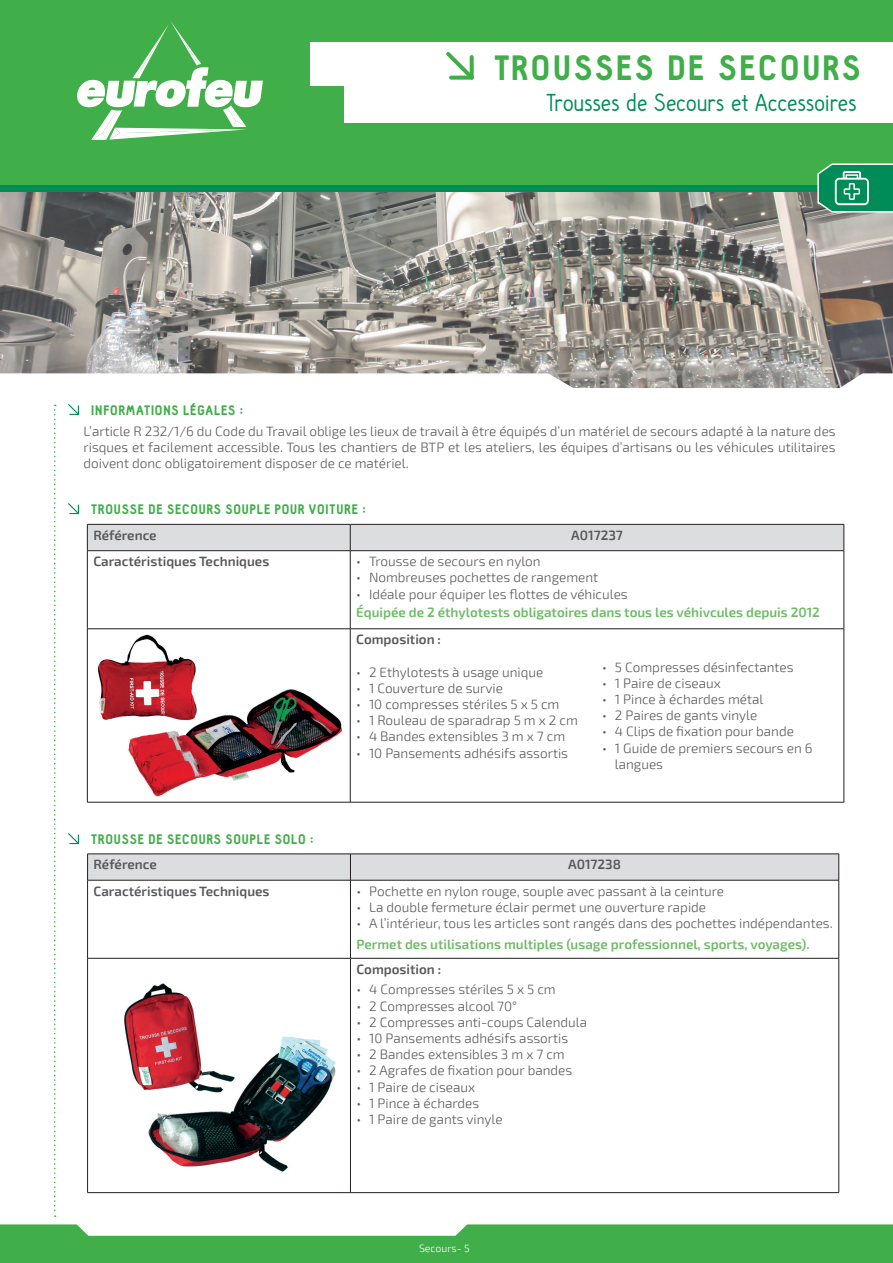
<style>
.page{position:relative;width:893px;height:1263px;background:#fff}
.page>*{position:absolute;margin:0;border:0;box-sizing:border-box;transform-origin:0 0}
.t1{font:900 34.5px "Hallosans";letter-spacing:.08em;color:#40ae49}
.t2{font:25.5px "Hallo Sans";letter-spacing:-.005em;color:#008c58}
.t3{font:300 13.5px/16.2px "Exo 2";color:#57585a;text-align:justify}
.t4{font:600 13.5px "Exo 2";color:#6eba66}
.t5{font:600 13.5px "Exo 2";color:#57585a}
.t6{font:900 13.5px "Hallosans";letter-spacing:.06em;color:#40ae49}
.t7{font:300 10.5px "Exo 2";color:#fff}
</style>
<div class="page">
<svg style="left:0;top:1224px;width:893px;height:39px;background:#59b861"></svg>
<img style="left:0;top:191px;width:893px;height:197px">
<div style="left:0;top:0;width:893px;height:188px;background:#40ae49"></div>
<div style="left:0;top:185px;width:893px;height:6px;background:#008c58"></div>
<div style="left:311px;top:43px;width:582px;height:43px;background:#fff"></div>
<div style="left:345px;top:74px;width:548px;height:48px;background:#fff"></div>
<svg style="left:446px;top:52px;width:28px;height:28px"></svg>
<svg style="left:54px;top:405px;width:2px;height:812px"></svg>
<svg style="left:816px;top:163px;width:77px;height:51px;background:#329f74"></svg>
<svg style="left:68px;top:404px;width:11px;height:11px"></svg>
<svg style="left:87px;top:854px;width:752px;height:26px;background:#d6d7d9"></svg>
<hr style="left:87px;top:880px;width:263px;height:1px;background:#231f20">
<hr style="left:87px;top:880px;width:1px;height:78px;background:#231f20">
<hr style="left:350px;top:880px;width:489px;height:1px;background:#231f20">
<hr style="left:350px;top:880px;width:1px;height:78px;background:#231f20">
<hr style="left:838px;top:880px;width:1px;height:78px;background:#231f20">
<hr style="left:87px;top:958px;width:263px;height:1px;background:#231f20">
<hr style="left:87px;top:958px;width:1px;height:234px;background:#231f20">
<hr style="left:350px;top:958px;width:489px;height:1px;background:#231f20">
<hr style="left:350px;top:958px;width:1px;height:234px;background:#231f20">
<hr style="left:838px;top:958px;width:1px;height:234px;background:#231f20">
<hr style="left:87px;top:1192px;width:263px;height:1px;background:#231f20">
<hr style="left:350px;top:1192px;width:489px;height:1px;background:#231f20">
<svg style="left:68px;top:833px;width:11px;height:12px"></svg>
<img style="left:124px;top:983px;width:212px;height:189px">
<svg style="left:68px;top:503px;width:11px;height:12px"></svg>
<div style="left:87px;top:524px;width:758px;height:27px;background:#dcdddf"></div>
<hr style="left:87px;top:550px;width:263px;height:1px;background:#231f20">
<hr style="left:87px;top:551px;width:1px;height:78px;background:#231f20">
<hr style="left:350px;top:550px;width:494px;height:1px;background:#231f20">
<hr style="left:350px;top:551px;width:1px;height:78px;background:#231f20">
<hr style="left:844px;top:551px;width:1px;height:78px;background:#231f20">
<hr style="left:87px;top:628px;width:263px;height:1px;background:#231f20">
<hr style="left:87px;top:629px;width:1px;height:173px;background:#231f20">
<hr style="left:350px;top:628px;width:494px;height:1px;background:#231f20">
<hr style="left:350px;top:629px;width:1px;height:173px;background:#231f20">
<hr style="left:844px;top:629px;width:1px;height:173px;background:#231f20">
<hr style="left:87px;top:802px;width:263px;height:1px;background:#231f20">
<hr style="left:350px;top:802px;width:494px;height:1px;background:#231f20">
<img style="left:97px;top:634px;width:245px;height:162px">
<svg style="left:77px;top:21px;width:186px;height:119px"></svg>
<h1 class="t1" style="left:494px;top:49px;width:368px">TROUSSES DE SECOURS</h1>
<h2 class="t2" style="left:546px;top:89px;width:312px">Trousses de Secours et Accessoires</h2>
<p class="t6" style="left:91px;top:403px;width:154px">INFORMATIONS LÉGALES :</p>
<p class="t3" style="left:84px;top:423px;width:754px">L’article R 232/1/6 du Code du Travail oblige les lieux de travail à être équipés d’un matériel de secours adapté à la nature des risques et facilement accessible. Tous les chantiers de BTP et les ateliers, les équipes d’artisans ou les véhicules utilitaires doivent donc obligatoirement disposer de ce matériel.</p>
<p class="t6" style="left:91px;top:502px;width:276px">TROUSSE DE SECOURS SOUPLE POUR VOITURE :</p>
<p class="t5" style="left:93px;top:527px;width:65px">Référence</p>
<p class="t5" style="left:571px;top:527px;width:53px">A017237</p>
<p class="t5" style="left:93px;top:553px;width:177px">Caractéristiques Techniques</p>
<p class="t3" style="left:356px;top:554px;width:186px">• Trousse de secours en nylon</p>
<p class="t3" style="left:356px;top:570px;width:243px">• Nombreuses pochettes de rangement</p>
<p class="t3" style="left:356px;top:586px;width:273px">• Idéale pour équiper les flottes de véhicules</p>
<p class="t4" style="left:356px;top:604px;width:465px">Équipée de 2 éthylotests obligatoires dans tous les véhivcules depuis 2012</p>
<p class="t5" style="left:356px;top:631px;width:86px">Composition :</p>
<p class="t3" style="left:356px;top:664px;width:189px">• 2 Ethylotests à usage unique</p>
<p class="t3" style="left:356px;top:680px;width:148px">• 1 Couverture de survie</p>
<p class="t3" style="left:356px;top:696px;width:205px">• 10 compresses stériles 5 x 5 cm</p>
<p class="t3" style="left:356px;top:713px;width:223px">• 1 Rouleau de sparadrap 5 m x 2 cm</p>
<p class="t3" style="left:356px;top:729px;width:210px">• 4 Bandes extensibles 3 m x 7 cm</p>
<p class="t3" style="left:356px;top:745px;width:213px">• 10 Pansements adhésifs assortis</p>
<p class="t3" style="left:602px;top:659px;width:193px">• 5 Compresses désinfectantes</p>
<p class="t3" style="left:602px;top:675px;width:120px">• 1 Paire de ciseaux</p>
<p class="t3" style="left:602px;top:691px;width:163px">• 1 Pince à échardes métal</p>
<p class="t3" style="left:602px;top:707px;width:157px">• 2 Paires de gants vinyle</p>
<p class="t3" style="left:602px;top:724px;width:193px">• 4 Clips de fixation pour bande</p>
<p class="t3" style="left:615px;top:740px;width:199px;text-indent:-13px">• 1 Guide de premiers secours en 6 langues</p>
<p class="t6" style="left:91px;top:832px;width:224px">TROUSSE DE SECOURS SOUPLE SOLO :</p>
<p class="t5" style="left:94px;top:856px;width:65px">Référence</p>
<p class="t5" style="left:568px;top:856px;width:55px">A017238</p>
<p class="t5" style="left:94px;top:883px;width:177px">Caractéristiques Techniques</p>
<p class="t3" style="left:356px;top:883px;width:369px">• Pochette en nylon rouge, souple avec passant à la ceinture</p>
<p class="t3" style="left:356px;top:899px;width:351px">• La double fermeture éclair permet une ouverture rapide</p>
<p class="t3" style="left:356px;top:915px;width:478px">• A l’intérieur, tous les articles sont rangés dans des pochettes indépendantes.</p>
<p class="t4" style="left:356px;top:936px;width:455px">Permet des utilisations multiples (usage professionnel, sports, voyages).</p>
<p class="t5" style="left:356px;top:961px;width:86px">Composition :</p>
<p class="t3" style="left:356px;top:982px;width:201px">• 4 Compresses stériles 5 x 5 cm</p>
<p class="t3" style="left:356px;top:998px;width:162px">• 2 Compresses alcool 70°</p>
<p class="t3" style="left:356px;top:1014px;width:232px">• 2 Compresses anti-coups Calendula</p>
<p class="t3" style="left:356px;top:1030px;width:213px">• 10 Pansements adhésifs assortis</p>
<p class="t3" style="left:356px;top:1047px;width:210px">• 2 Bandes extensibles 3 m x 7 cm</p>
<p class="t3" style="left:356px;top:1063px;width:217px">• 2 Agrafes de fixation pour bandes</p>
<p class="t3" style="left:356px;top:1079px;width:120px">• 1 Paire de ciseaux</p>
<p class="t3" style="left:356px;top:1095px;width:124px">• 1 Pince à échardes</p>
<p class="t3" style="left:356px;top:1111px;width:148px">• 1 Paire de gants vinyle</p>
<p class="t7" style="left:419px;top:1242px;width:52px">Secours- 5</p>
</div>
